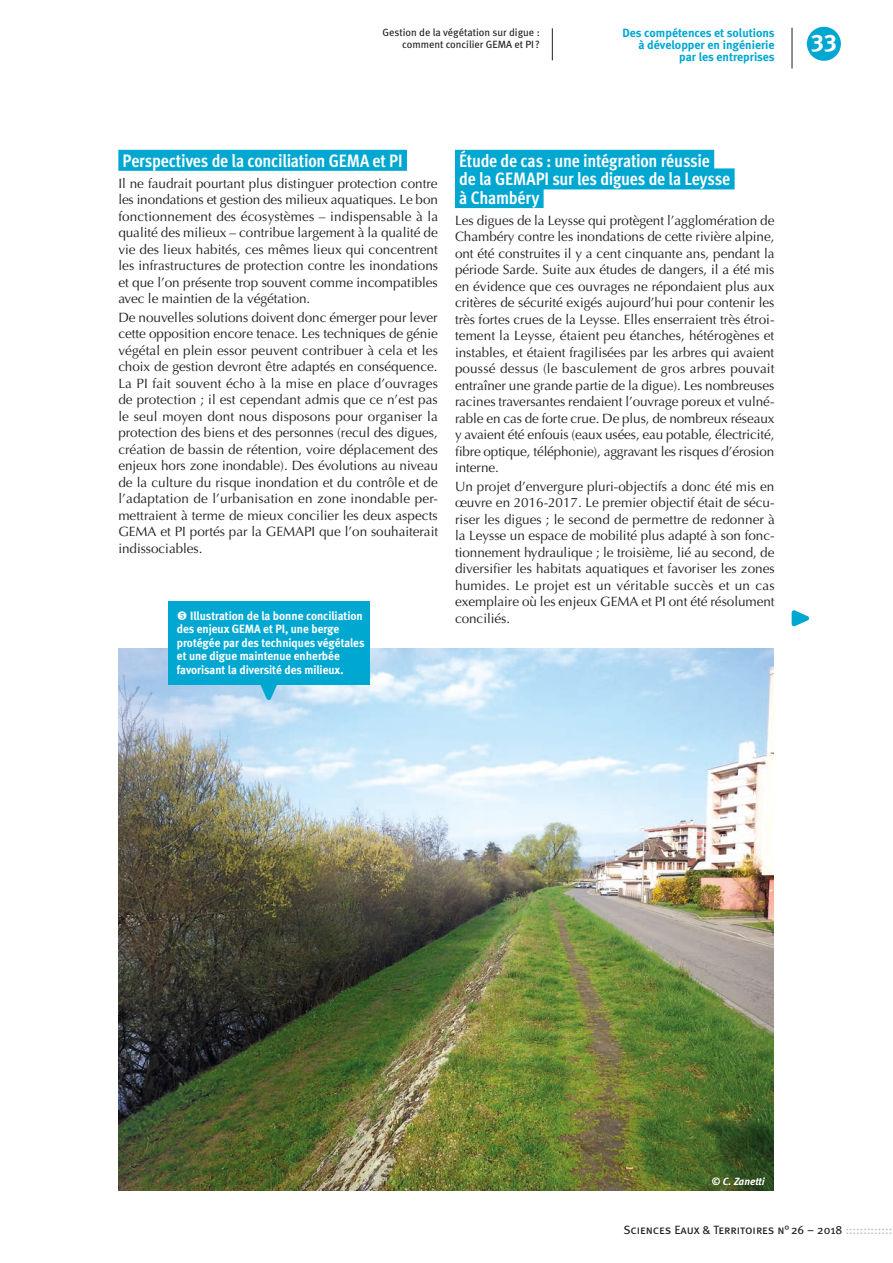
<style>
.page{position:relative;width:893px;height:1263px;background:#fff}
.page>*{position:absolute;margin:0;border:0;box-sizing:border-box;transform-origin:0 0}
.t1{font:24px "Meta Bold Caps Expert";color:#fff}
.t2{font:700 18px "Meta Cond OT";letter-spacing:-.01em;color:#fff}
.t3{font:13.5px/16.5px "Optima";letter-spacing:-.005em;color:#231f20;text-align:justify}
.légende{font:12px/13.5px "Meta Bold LF";color:#fff;scale:.95 1}
.t4{font:700 12px/12px "Meta";color:#00a7d1;text-align:right}
.t5{font:12px "Meta Book Caps";color:#231f20}
.roulette_article{font:10.5px/12px "Meta Book LF";color:#231f20;text-align:right}
.crédit_photo{font:italic 10.5px "Meta Bold LF";color:#fff}
.s1{color:#bcbdc0}
</style>
<div class="page">
<img style="left:118px;top:648px;width:656px;height:543px">
<hr style="left:552px;top:28px;width:1px;height:32px;background:#231f20">
<svg style="left:257px;top:685px;width:24px;height:24px"></svg>
<div style="left:118px;top:150px;width:289px;height:21px;background:#00a7d1"></div>
<div style="left:455px;top:150px;width:259px;height:21px;background:#00a7d1"></div>
<div style="left:455px;top:168px;width:280px;height:21px;background:#00a7d1"></div>
<div style="left:455px;top:187px;width:89px;height:21px;background:#00a7d1"></div>
<div style="left:168px;top:602px;width:202px;height:83px;background:#00a7d1"></div>
<svg style="left:791px;top:610px;width:19px;height:17px"></svg>
<div style="left:807px;top:27px;width:34px;height:34px;background:#00a7d1;border-radius:50%"></div>
<hr style="left:792px;top:28px;width:1px;height:40px;background:#231f20">
<p class="roulette_article" style="left:382px;top:26px;width:159px">Gestion de la végétation sur digue : comment concilier GEMA et PI ?</p>
<p class="t4" style="left:622px;top:27px;width:154px">Des compétences et solutions à développer en ingénierie par les entreprises</p>
<h1 class="t1" style="left:811px;top:28px;width:27px">33</h1>
<h1 class="t2" style="left:123px;top:149px;width:281px">Perspectives de la conciliation GEMA et PI</h1>
<p class="t3" style="left:118px;top:175px;width:321px">Il ne faudrait pourtant plus distinguer protection contre les inondations et gestion des milieux aquatiques. Le bon fonctionnement des écosystèmes – indispensable à la qualité des milieux – contribue largement à la qualité de vie des lieux habités, ces mêmes lieux qui concentrent les infrastructures de protection contre les inondations et que l’on présente trop souvent comme incompatibles avec le maintien de la végétation.</p>
<p class="t3" style="left:118px;top:309px;width:321px">De nouvelles solutions doivent donc émerger pour lever cette opposition encore tenace. Les techniques de génie végétal en plein essor peuvent contribuer à cela et les choix de gestion devront être adaptés en conséquence.<br>La PI fait souvent écho à la mise en place d’ouvrages de protection ; il est cependant admis que ce n’est pas le seul moyen dont nous disposons pour organiser la protection des biens et des personnes (recul des digues, création de bassin de rétention, voire déplacement des enjeux hors zone inondable). Des évolutions au niveau de la culture du risque inondation et du contrôle et de l’adaptation de l’urbanisation en zone inondable per&shy;mettraient à terme de mieux concilier les deux aspects GEMA et PI portés par la GEMAPI que l’on souhaiterait indissociables.</p>
<p class="légende" style="left:177px;top:608px;width:199px;text-indent:13px">Illustration de la bonne conciliation des enjeux GEMA et PI, une berge protégée par des techniques végétales et une digue maintenue enherbée favorisant la diversité des milieux.</p>
<h1 class="t2" style="left:459px;top:149px;width:252px">Étude de cas : une intégration réussie</h1>
<h1 class="t2" style="left:459px;top:168px;width:272px">de la GEMAPI sur les digues de la Leysse</h1>
<h1 class="t2" style="left:459px;top:186px;width:82px">à Chambéry</h1>
<p class="t3" style="left:455px;top:212px;width:321px">Les digues de la Leysse qui protègent l’agglomération de Chambéry contre les inondations de cette rivière alpine, ont été construites il y a cent cinquante ans, pendant la période Sarde. Suite aux études de dangers, il a été mis en évidence que ces ouvrages ne répondaient plus aux critères de sécurité exigés aujourd’hui pour contenir les très fortes crues de la Leysse. Elles enserraient très étroi&shy;tement la Leysse, étaient peu étanches, hétérogènes et instables, et étaient fragilisées par les arbres qui avaient poussé dessus (le basculement de gros arbres pouvait entraîner une grande partie de la digue). Les nombreuses racines traversantes rendaient l’ouvrage poreux et vulné&shy;rable en cas de forte crue. De plus, de nombreux réseaux y avaient été enfouis (eaux usées, eau potable, électricité, fibre optique, téléphonie), aggravant les risques d’érosion interne.</p>
<p class="t3" style="left:455px;top:478px;width:321px">Un projet d’envergure pluri-objectifs a donc été mis en œuvre en 2016-2017. Le premier objectif était de sécu&shy;riser les digues ; le second de permettre de redonner à la Leysse un espace de mobilité plus adapté à son fonc&shy;tionnement hydraulique ; le troisième, lié au second, de diversifier les habitats aquatiques et favoriser les zones humides. Le projet est un véritable succès et un cas exemplaire où les enjeux GEMA et PI ont été résolument conciliés.</p>
<p class="crédit_photo" style="left:711px;top:1175px;width:54px">© C. Zanetti</p>
<p class="t5" style="left:623px;top:1223px;width:270px">Sciences Eaux &amp; Territoires n°26 – 2018 <span class="s1">:::::::::::::</span></p>
</div>
